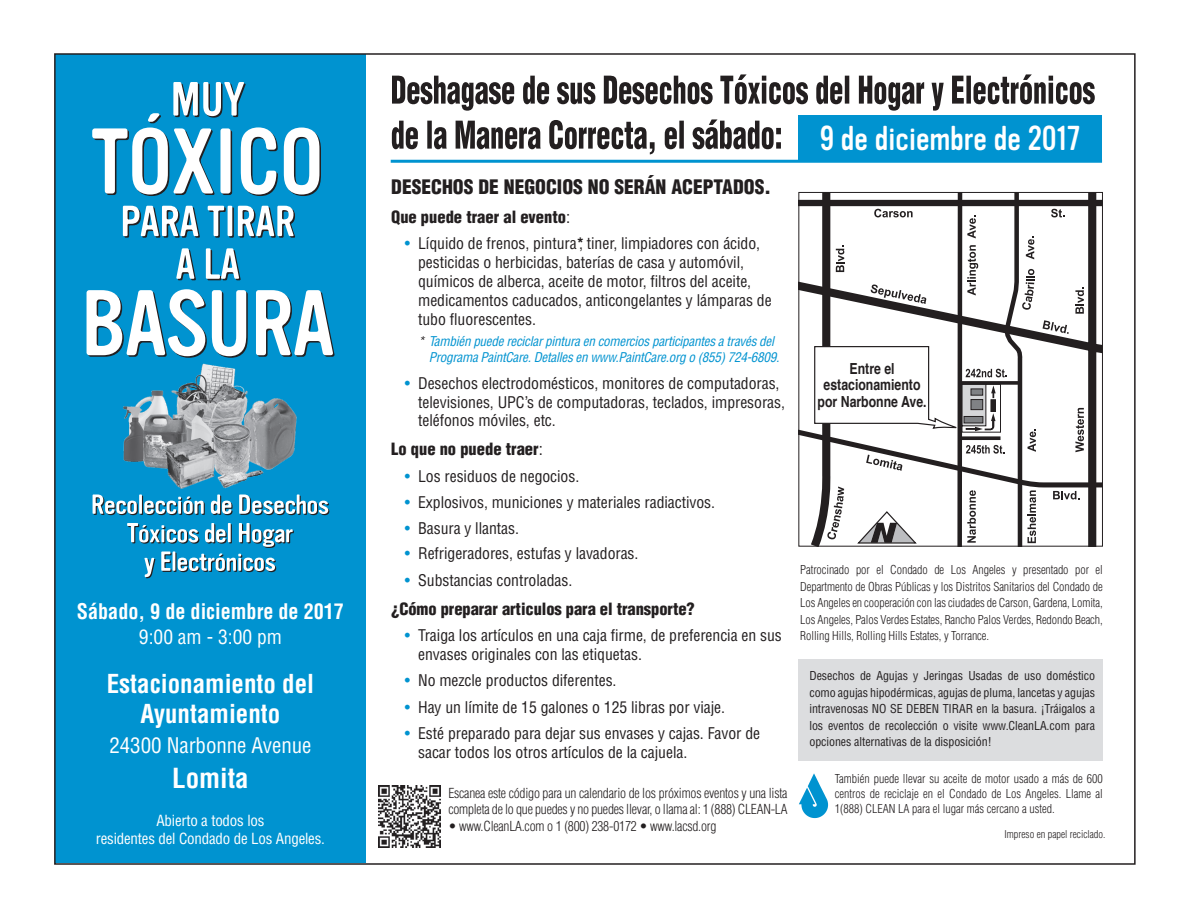
<style>
.page{position:relative;width:1188px;height:918px;background:#fff}
.page>*{position:absolute;margin:0;border:0;box-sizing:border-box;transform-origin:0 0}
.t1{font:33.9px "Vinyl OT";letter-spacing:.005em;color:#fff}
.t2{font:700 condensed 27px "Helvetica";color:#fff}
.t3{font:700 condensed 25.5px "Helvetica";color:#fff}
.t4{font:700 condensed 21px "Helvetica";color:#fff;scale:.96 1}
.t5{font:condensed 21px "Helvetica";letter-spacing:-.005em;color:#fff}
.t6{font:900 condensed 19.5px "Helvetica";color:#231f20}
.t7{font:condensed 19.5px "Helvetica";color:#fff}
.t8{font:900 condensed 16.5px "Helvetica";letter-spacing:-.005em;color:#231f20}
.t9{font:condensed 15.75px/18.9px "Helvetica";letter-spacing:-.005em;color:#231f20}
.t10{font:700 15.3px/16.5px "Helvetica";color:#231f20;text-align:center;scale:.81 1}
.t11{font:condensed 15px "Helvetica";letter-spacing:-.01em;color:#fff}
.t12{font:300 condensed 13.5px/16.5px "Helvetica";letter-spacing:-.015em;color:#231f20}
.t13{font:italic condensed 13.2px "Helvetica";letter-spacing:-.02em;color:#0093d0}
.t14{font:300 condensed 12px/16.5px "Helvetica";letter-spacing:-.005em;color:#231f20;text-align:justify}
.t15{font:condensed 12px/16.5px "Helvetica";letter-spacing:-.01em;color:#231f20;text-align:justify}
.t16{font:300 condensed 10.5px "Helvetica";color:#231f20}
.s1{font-weight:400}
.s2{color:#0093d0}
.s3{font-weight:700}
.s4{color:#231f20}
</style>
<div class="page">
<div style="left:55px;top:54px;width:311px;height:809px;background:#0093d0"></div>
<svg style="left:87px;top:289px;width:248px;height:69px"></svg>
<svg style="left:176px;top:248px;width:65px;height:32px"></svg>
<svg style="left:123px;top:206px;width:172px;height:32px"></svg>
<svg style="left:92px;top:82px;width:229px;height:114px"></svg>
<svg style="left:127px;top:523px;width:167px;height:55px"></svg>
<svg style="left:93px;top:494px;width:236px;height:21px"></svg>
<img style="left:123px;top:363px;width:174px;height:126px">
<svg style="left:392px;top:119px;width:389px;height:35px"></svg>
<svg style="left:392px;top:74px;width:703px;height:37px"></svg>
<hr style="left:391px;top:160px;width:711px;height:3px;background:#0093d0">
<div style="left:799px;top:115px;width:303px;height:46px;background:#0093d0"></div>
<div style="left:799px;top:659px;width:304px;height:102px;background:#dcdddf"></div>
<img style="left:799px;top:774px;width:30px;height:45px">
<svg style="left:800px;top:194px;width:301px;height:351px"></svg>
<div style="left:991px;top:399px;width:5px;height:13px;background:#231f20"></div>
<div style="left:798px;top:192px;width:305px;height:355px;border:1px solid #231f20"></div>
<div style="left:817px;top:349px;width:110px;height:72px;background:#fff"></div>
<img style="left:378px;top:785px;width:63px;height:63px">
<p class="t4" style="left:77px;top:598px;width:280px">Sábado, 9 de diciembre de 2017</p>
<p class="t7" style="left:139px;top:625px;width:144px">9:00 am - 3:00 pm</p>
<p class="t3" style="left:107px;top:668px;width:209px">Estacionamiento del</p>
<p class="t3" style="left:141px;top:698px;width:141px">Ayuntamiento</p>
<p class="t5" style="left:109px;top:732px;width:204px">24300 Narbonne Avenue</p>
<p class="t2" style="left:172px;top:762px;width:78px">Lomita</p>
<p class="t11" style="left:156px;top:812px;width:109px">Abierto a todos los</p>
<p class="t11" style="left:96px;top:830px;width:231px">residentes del Condado de Los Angeles.</p>
<p class="t6" style="left:391px;top:175px;width:381px">DESECHOS DE NEGOCIOS NO SERÁN ACEPTADOS.</p>
<p class="t8" style="left:391px;top:206px;width:181px">Que puede traer al evento<span class="s1">:</span></p>
<p class="t9" style="left:418px;top:234px;width:355px;text-indent:-14px"><span class="s2">•</span> Líquido de frenos, pintura<span class="s3">*</span>, tiner, limpiadores con ácido, pesticidas o herbicidas, baterías de casa y automóvil, químicos de alberca, aceite de motor, filtros del aceite, medicamentos caducados, anticongelantes y lámparas de tubo fluorescentes.</p>
<p class="t13" style="left:418px;top:333px;width:357px"><span class="s4">*</span> También puede reciclar pintura en comercios participantes a través del</p>
<p class="t13" style="left:429px;top:349px;width:352px">Programa PaintCare. Detalles en www.PaintCare.org o (855) 724-6809.</p>
<p class="t9" style="left:418px;top:373px;width:368px;text-indent:-14px"><span class="s2">•</span> Desechos electrodomésticos, monitores de computadoras, televisiones, UPC’s de computadoras, teclados, impresoras, teléfonos móviles, etc.</p>
<p class="t8" style="left:391px;top:439px;width:153px">Lo que no puede traer<span class="s1">:</span></p>
<p class="t9" style="left:405px;top:466px;width:176px"><span class="s2">•</span> Los residuos de negocios.</p>
<p class="t9" style="left:405px;top:493px;width:312px"><span class="s2">•</span> Explosivos, municiones y materiales radiactivos.</p>
<p class="t9" style="left:405px;top:519px;width:116px"><span class="s2">•</span> Basura y llantas.</p>
<p class="t9" style="left:405px;top:544px;width:235px"><span class="s2">•</span> Refrigeradores, estufas y lavadoras.</p>
<p class="t9" style="left:405px;top:570px;width:169px"><span class="s2">•</span> Substancias controladas.</p>
<p class="t8" style="left:391px;top:598px;width:305px">¿Cómo preparar articulos para el transporte?</p>
<p class="t9" style="left:418px;top:626px;width:365px;text-indent:-14px"><span class="s2">•</span> Traiga los artículos en una caja firme, de preferencia en sus envases originales con las etiquetas.</p>
<p class="t9" style="left:405px;top:671px;width:213px"><span class="s2">•</span> No mezcle productos diferentes.</p>
<p class="t9" style="left:405px;top:697px;width:322px"><span class="s2">•</span> Hay un límite de 15 galones o 125 libras por viaje.</p>
<p class="t9" style="left:418px;top:724px;width:344px;text-indent:-14px"><span class="s2">•</span> Esté preparado para dejar sus envases y cajas. Favor de sacar todos los otros artículos de la cajuela.</p>
<p class="t12" style="left:448px;top:784px;width:341px">Escanea este código para un calendario de los próximos eventos y una lista completa de lo que puedes y no puedes llevar, o llama al: 1 (888) CLEAN-LA</p>
<p class="t12" style="left:448px;top:817px;width:270px">• www.CleanLA.com o 1 (800) 238-0172 • www.lacsd.org</p>
<p class="t1" style="left:820px;top:119px;width:262px">9 de diciembre de 2017</p>
<p class="t10" style="left:818px;top:360px;width:136px">Entre el estacionamiento por Narbonne Ave.</p>
<p class="t14" style="left:800px;top:562px;width:304px">Patrocinado por el Condado de Los Angeles y presentado por el Departmento de Obras Públicas y los Distritos Sanitarios del Condado de Los Angeles en cooperación con las ciudades de Carson, Gardena, Lomita, Los Angeles, Palos Verdes Estates, Rancho Palos Verdes, Redondo Beach, Rolling Hills, Rolling Hills Estates, y Torrance.</p>
<p class="t15" style="left:810px;top:667px;width:287px">Desechos de Agujas y Jeringas Usadas de uso doméstico como agujas hipodérmicas, agujas de pluma, lancetas y agujas intravenosas NO SE DEBEN TIRAR en la basura. ¡Tráigalos a los eventos de recolección o visite www.CleanLA.com para opciones alternativas de la disposición!</p>
<p class="t14" style="left:835px;top:772px;width:270px;line-height:15px">También puede llevar su aceite de motor usado a más de 600 centros de reciclaje en el Condado de Los Angeles. Llame al 1(888) CLEAN LA para el lugar más cercano a usted.</p>
<p class="t16" style="left:1005px;top:828px;width:102px">Impreso en papel reciclado.</p>
</div>
